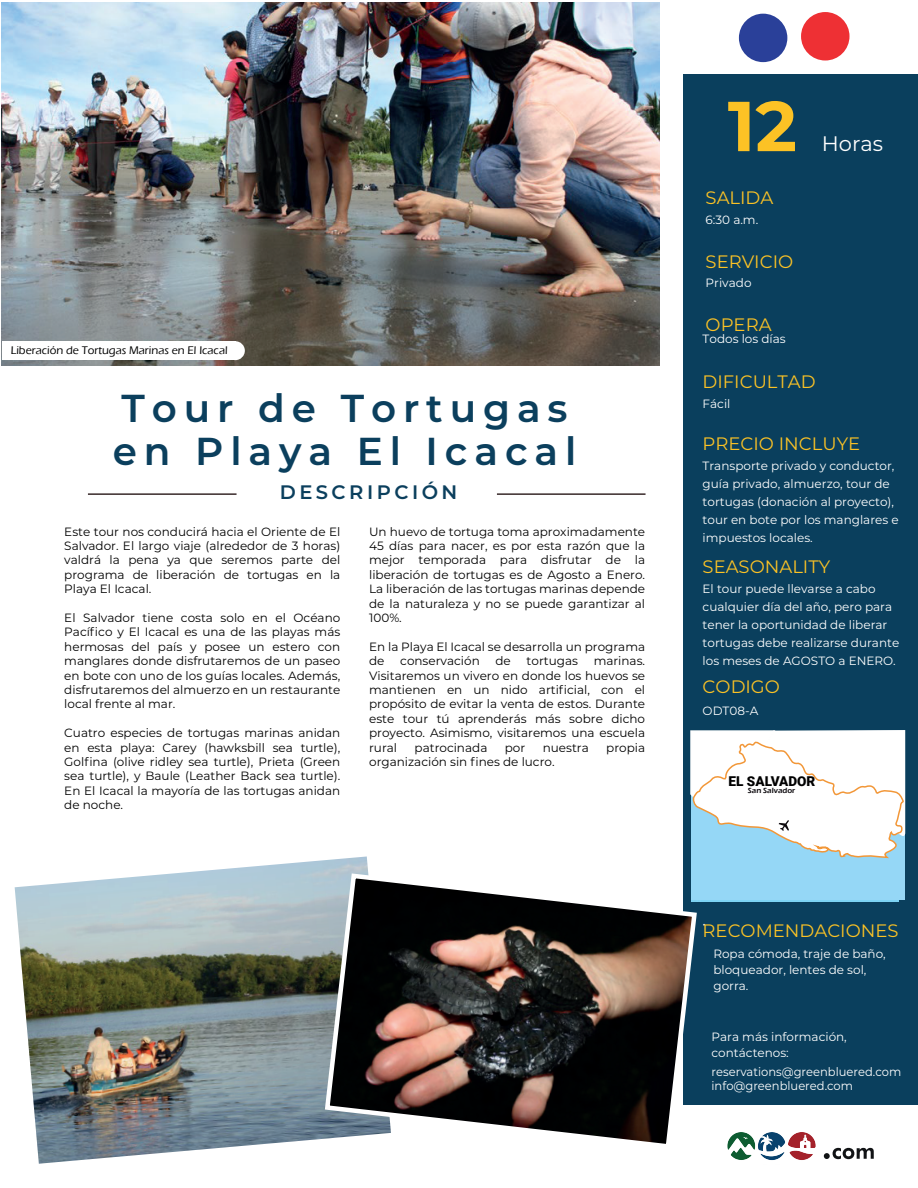
<style>
.page{position:relative;width:918px;height:1188px;background:#fff}
.page>*{position:absolute;margin:0;border:0;box-sizing:border-box;transform-origin:0 0}
.t1{font:700 70.5px "Montserrat";color:#fcc225}
.t2{font:600 38.85px/43.5px "Montserrat";letter-spacing:.18em;color:#0b3f5d}
.t3{font:21px "Montserrat";color:#fff}
.t4{font:600 19.5px "Montserrat";letter-spacing:.18em;color:#0b3f5d}
.t5{font:18px "Montserrat";color:#fbc225}
.t6{font:900 13.5px "Roboto";color:#000001}
.t7{font:12px/14.4px "Montserrat";color:#000001;text-align:justify}
.t8{font:12px/18px "Montserrat";color:#fff}
.t9{font:12px/14.4px "Montserrat";color:#fff;scale:.96 1}
.t10{font:500 11.4px "Eras ITC";color:#000001}
.t11{font:600 7.8px "Eras ITC";color:#0c090d}
</style>
<div class="page">
<div style="left:683px;top:74px;width:235px;height:1031px;background:#0a3f5d"></div>
<div style="left:801px;top:12px;width:49px;height:49px;background:#ee3034;border-radius:50%"></div>
<img style="left:15px;top:856px;width:353px;height:308px">
<img style="left:322px;top:871px;width:370px;height:280px">
<div style="left:739px;top:14px;width:48px;height:48px;background:#2a4099;border-radius:50%"></div>
<img style="left:2px;top:2px;width:658px;height:363px">
<div style="left:2px;top:341px;width:233px;height:19px;background:#fff"></div>
<div style="left:226px;top:341px;width:19px;height:19px;background:#fff;border-radius:50%"></div>
<hr style="left:88px;top:493px;width:149px;height:2px;background:#39292a">
<hr style="left:497px;top:493px;width:149px;height:2px;background:#39292a">
<svg style="left:824px;top:1148px;width:50px;height:11px"></svg>
<img style="left:727px;top:1132px;width:97px;height:28px">
<svg style="left:692px;top:873px;width:213px;height:82px"></svg>
<svg style="left:690px;top:730px;width:216px;height:143px;background:#e2eff4"></svg>
<p class="t10" style="left:11px;top:343px;width:218px">Liberación de Tortugas Marinas en El Icacal</p>
<h2 class="t2" style="left:113px;top:385px;width:465px">Tour de Tortugas en Playa El Icacal</h2>
<h3 class="t4" style="left:280px;top:478px;width:179px">DESCRIPCIÓN</h3>
<p class="t7" style="left:64px;top:524px;width:278px">Este tour nos conducirá hacia el Oriente de El Salvador. El largo viaje (alrededor de 3 horas) valdrá la pena ya que seremos parte del programa de liberación de tortugas en la Playa El Icacal.</p>
<p class="t7" style="left:64px;top:610px;width:278px">El Salvador tiene costa solo en el Océano Pacífico y El Icacal es una de las playas más hermosas del país y posee un estero con manglares donde disfrutaremos de un paseo en bote con uno de los guías locales. Además, disfrutaremos del almuerzo en un restaurante local frente al mar.</p>
<p class="t7" style="left:64px;top:725px;width:278px">Cuatro especies de tortugas marinas anidan en esta playa: Carey (hawksbill sea turtle), Golfina (olive ridley sea turtle), Prieta (Green sea turtle), y Baule (Leather Back sea turtle).<br>En El Icacal la mayoría de las tortugas anidan de noche.</p>
<p class="t7" style="left:369px;top:524px;width:278px">Un huevo de tortuga toma aproximadamente 45 días para nacer, es por esta razón que la mejor temporada para disfrutar de la liberación de tortugas es de Agosto a Enero.<br>La liberación de las tortugas marinas depende de la naturaleza y no se puede garantizar al 100%.</p>
<p class="t7" style="left:369px;top:639px;width:278px">En la Playa El Icacal se desarrolla un programa de</p>
<p class="t7" style="left:369px;top:653px;width:278px;text-indent:225px">marinas.<br>Visitaremos un vivero en donde los huevos se mantienen en un nido artificial, con el propósito de evitar la venta de estos. Durante este tour tú aprenderás más sobre dicho proyecto. Asimismo, visitaremos una escuela rural</p>
<p class="t7" style="left:400px;top:653px;width:81px">conservación</p>
<p class="t7" style="left:496px;top:653px;width:17px">de</p>
<p class="t7" style="left:527px;top:653px;width:53px">tortugas</p>
<p class="t7" style="left:415px;top:740px;width:74px">patrocinada</p>
<p class="t7" style="left:505px;top:740px;width:22px">por</p>
<p class="t7" style="left:543px;top:740px;width:48px">nuestra</p>
<p class="t7" style="left:606px;top:740px;width:40px">propia</p>
<p class="t7" style="left:369px;top:754px;width:187px">organización sin fines de lucro.</p>
<h1 class="t1" style="left:728px;top:75px;width:71px">12</h1>
<h3 class="t3" style="left:822px;top:129px;width:63px">Horas</h3>
<h3 class="t5" style="left:706px;top:185px;width:69px">SALIDA</h3>
<p class="t8" style="left:706px;top:210px;width:54px">6:30 a.m.</p>
<h3 class="t5" style="left:706px;top:249px;width:89px">SERVICIO</h3>
<p class="t8" style="left:706px;top:274px;width:47px">Privado</p>
<h3 class="t5" style="left:706px;top:312px;width:67px">OPERA</h3>
<p class="t8" style="left:703px;top:330px;width:85px">Todos los días</p>
<h3 class="t5" style="left:703px;top:369px;width:115px">DIFICULTAD</h3>
<p class="t8" style="left:703px;top:395px;width:29px">Fácil</p>
<h3 class="t5" style="left:703px;top:431px;width:159px">PRECIO INCLUYE</h3>
<p class="t8" style="left:703px;top:456px;width:198px">Transporte privado y conductor, guía privado, almuerzo, tour de tortugas (donación al proyecto), tour en bote por los manglares e impuestos locales.</p>
<h3 class="t5" style="left:703px;top:554px;width:129px">SEASONALITY</h3>
<p class="t8" style="left:703px;top:579px;width:198px">El tour puede llevarse a cabo cualquier día del año, pero para tener la oportunidad de liberar tortugas debe realizarse durante los meses de AGOSTO a ENERO.</p>
<h3 class="t5" style="left:703px;top:674px;width:79px">CODIGO</h3>
<p class="t8" style="left:703px;top:701px;width:57px">ODT08-A</p>
<p class="t6" style="left:729px;top:772px;width:88px">EL SALVADOR</p>
<p class="t11" style="left:748px;top:786px;width:49px">San Salvador</p>
<p class="t8" style="left:703px;top:914px;width:5px">•</p>
<h3 class="t5" style="left:703px;top:919px;width:197px">RECOMENDACIONES</h3>
<p class="t8" style="left:713px;top:945px;width:174px;line-height:16.2px">Ropa cómoda, traje de baño, bloqueador, lentes de sol, gorra.</p>
<p class="t8" style="left:712px;top:1028px;width:137px;line-height:16.2px">Para más información, contáctenos:</p>
<p class="t9" style="left:712px;top:1064px;width:199px">reservations@greenbluered.com info@greenbluered.com</p>
</div>
